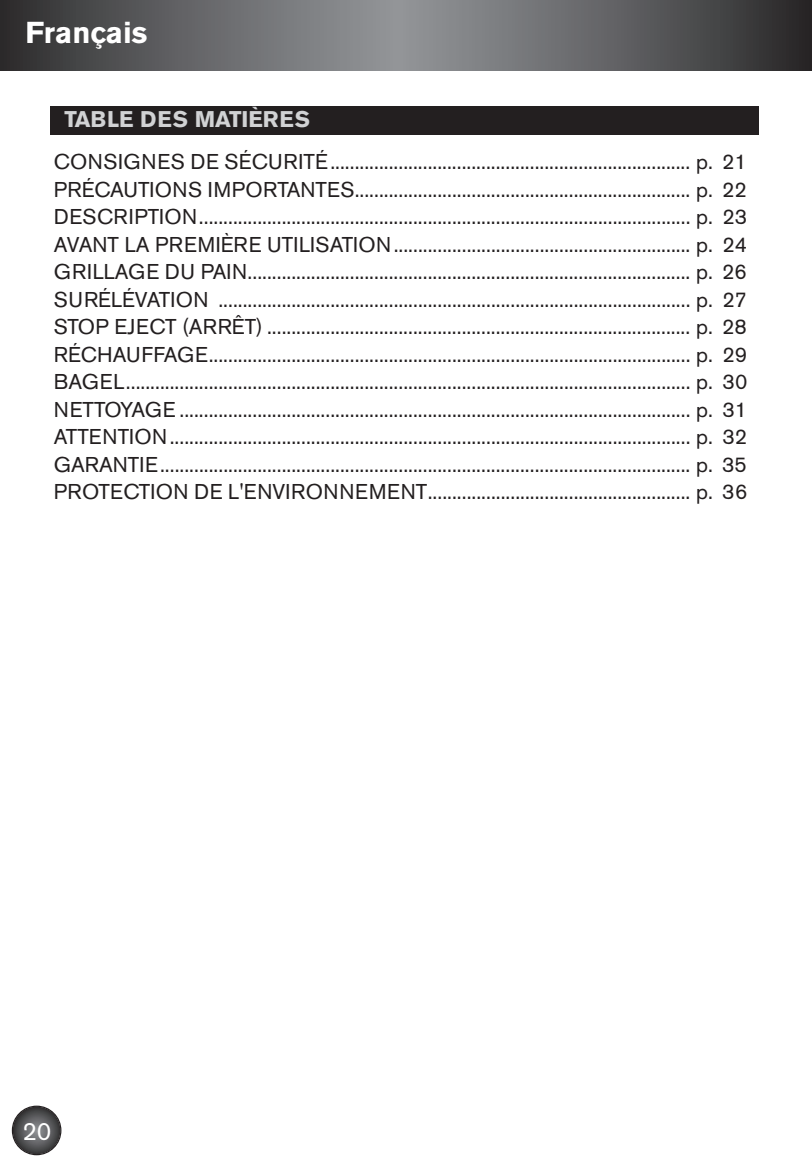
<style>
.page{position:relative;width:812px;height:1170px;background:#fff}
.page>*{position:absolute;margin:0;border:0;box-sizing:border-box;transform-origin:0 0}
.t1{font:700 30px "Akzidenz Grotesk BE";color:#fff}
.t2{font:25px "Akzidenz Grotesk BE";color:#fff}
.t3{font:700 22.5px "Akzidenz Grotesk BE";color:#d1d2d4}
.t4{font:21.25px/27.5px "Akzidenz Grotesk BE";letter-spacing:.01em;color:#231f20;text-align:justify}
</style>
<div class="page">
<svg style="left:13px;top:1106px;width:47px;height:47px;background:#565759"></svg>
<div style="left:12px;top:1105px;width:49px;height:49px;border:2px solid #231f20;border-radius:50%"></div>
<svg style="left:0;top:0;width:812px;height:71px;background:#626265"></svg>
<div style="left:50px;top:106px;width:709px;height:28px;background:#231f20"></div>
<h1 class="t1" style="left:26px;top:22px;width:123px">Français</h1>
<p class="t3" style="left:64px;top:111px;width:247px">TABLE DES MATIÈRES</p>
<p class="t4" style="left:54px;top:150px;width:695px">CONSIGNES DE SÉCURITÉ.......................................................................... p. 21<br>PRÉCAUTIONS IMPORTANTES..................................................................... p. 22<br>DESCRIPTION..................................................................................................... p. 23<br>AVANT LA PREMIÈRE UTILISATION............................................................. p. 24<br>GRILLAGE DU PAIN........................................................................................... p. 26<br>SURÉLÉVATION ................................................................................................. p. 27<br>STOP EJECT (ARRÊT) ....................................................................................... p. 28<br>RÉCHAUFFAGE................................................................................................... p. 29<br>BAGEL.................................................................................................................... p. 30<br>NETTOYAGE ......................................................................................................... p. 31<br>ATTENTION........................................................................................................... p. 32<br>GARANTIE............................................................................................................. p. 35<br>PROTECTION DE L'ENVIRONNEMENT...................................................... p. 36</p>
<p class="t2" style="left:22px;top:1121px;width:31px">20</p>
</div>
